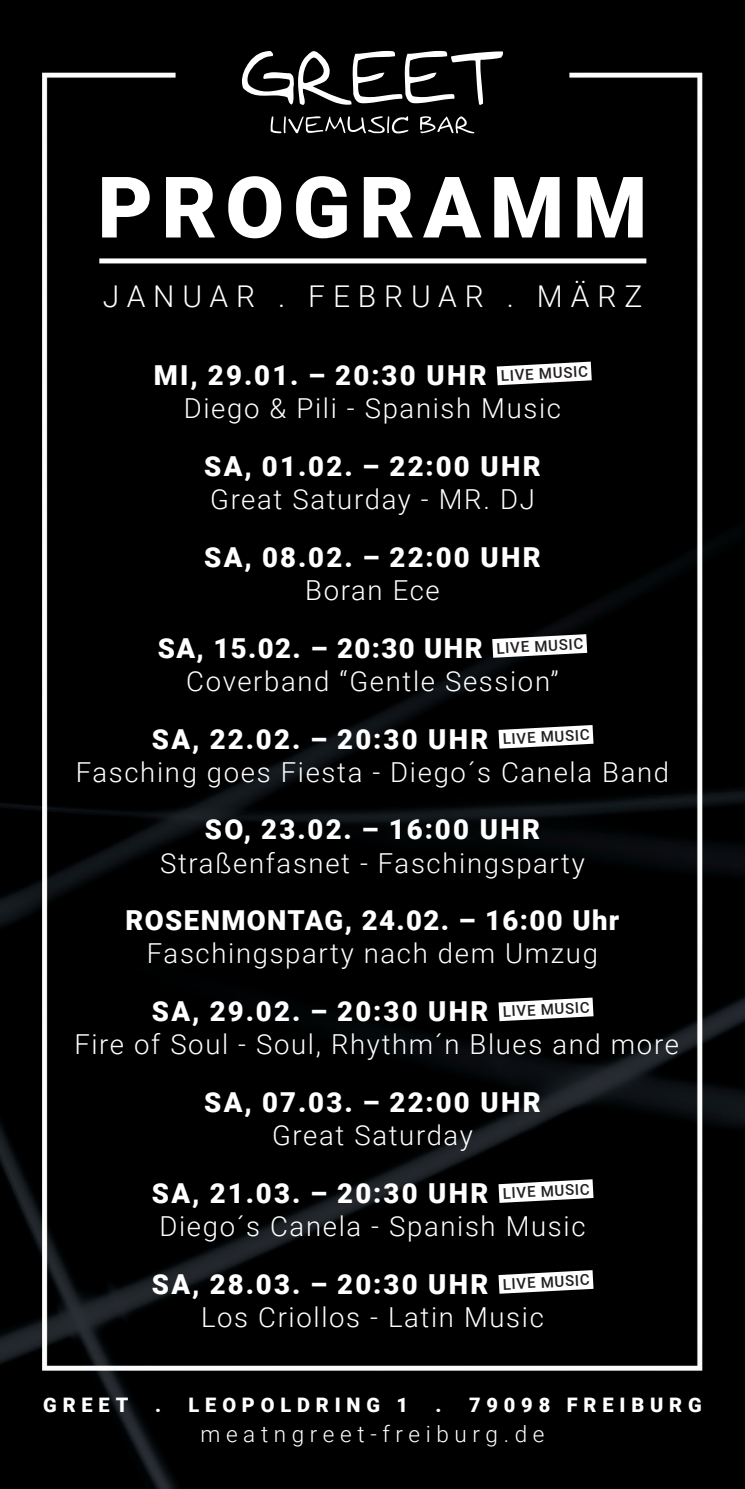
<style>
.page{position:relative;width:745px;height:1489px;background:#fff}
.page>*{position:absolute;margin:0;border:0;box-sizing:border-box;transform-origin:0 0}
.t1{font:900 85px "Roboto";letter-spacing:.1em;color:#fff}
.t2{font:300 30px "Roboto";letter-spacing:.26em;color:#fff}
.t3{font:300 27.5px "Roboto";letter-spacing:.06em;color:#fff}
.t4{font:900 27.5px "Roboto";letter-spacing:.085em;color:#fff}
.t5{font:900 27.5px "Roboto";letter-spacing:.05em;color:#fff}
.t6{font:300 22.5px "Roboto";letter-spacing:.25em;color:#fff}
.t7{font:900 20px "Roboto";letter-spacing:.29em;color:#fff}
.t8{font:500 15px "Roboto";color:#231f20}
</style>
<div class="page">
<img style="left:0;top:0;width:744px;height:1488px">
<svg style="left:242px;top:51px;width:260px;height:54px"></svg>
<svg style="left:270px;top:116px;width:204px;height:17px;background:#3d3d3d"></svg>
<div style="left:99px;top:258px;width:547px;height:5px;background:#fff"></div>
<svg style="left:496px;top:361px;width:95px;height:24px"></svg>
<svg style="left:492px;top:634px;width:95px;height:23px"></svg>
<svg style="left:498px;top:725px;width:95px;height:23px"></svg>
<svg style="left:498px;top:997px;width:95px;height:24px"></svg>
<svg style="left:498px;top:1179px;width:95px;height:23px"></svg>
<svg style="left:498px;top:1269px;width:95px;height:24px"></svg>
<h1 class="t1" style="left:97px;top:148px;width:551px">PROGRAMM</h1>
<p class="t2" style="left:103px;top:275px;width:541px">JANUAR . FEBRUAR . MÄRZ</p>
<p class="t4" style="left:154px;top:356px;width:334px">MI, 29.01. – 20:30 UHR</p>
<p class="t8" style="left:500px;top:365px;width:88px;rotate:-3deg">LIVE MUSIC</p>
<p class="t3" style="left:184px;top:389px;width:378px">Diego &amp; Pili - Spanish Music</p>
<p class="t4" style="left:204px;top:447px;width:338px">SA, 01.02. – 22:00 UHR</p>
<p class="t3" style="left:210px;top:480px;width:326px">Great Saturday - MR. DJ</p>
<p class="t4" style="left:204px;top:538px;width:338px">SA, 08.02. – 22:00 UHR</p>
<p class="t3" style="left:305px;top:571px;width:136px">Boran Ece</p>
<p class="t5" style="left:158px;top:628px;width:326px">SA, 15.02. – 20:30 UHR</p>
<p class="t8" style="left:495px;top:637px;width:88px;rotate:-3deg">LIVE MUSIC</p>
<p class="t3" style="left:186px;top:661px;width:373px">Coverband “Gentle Session”</p>
<p class="t4" style="left:152px;top:719px;width:338px">SA, 22.02. – 20:30 UHR</p>
<p class="t8" style="left:502px;top:728px;width:88px;rotate:-3deg">LIVE MUSIC</p>
<p class="t3" style="left:76px;top:752px;width:594px">Fasching goes Fiesta - Diego´s Canela Band</p>
<p class="t4" style="left:205px;top:810px;width:336px">SO, 23.02. – 16:00 UHR</p>
<p class="t3" style="left:160px;top:843px;width:426px">Straßenfasnet - Faschingsparty</p>
<p class="t5" style="left:125px;top:901px;width:495px">ROSENMONTAG, 24.02. – 16:00 Uhr</p>
<p class="t3" style="left:147px;top:934px;width:452px">Faschingsparty nach dem Umzug</p>
<p class="t4" style="left:152px;top:992px;width:338px">SA, 29.02. – 20:30 UHR</p>
<p class="t8" style="left:502px;top:1001px;width:88px;rotate:-3deg">LIVE MUSIC</p>
<p class="t3" style="left:74px;top:1025px;width:605px">Fire of Soul - Soul, Rhythm´n Blues and more</p>
<p class="t4" style="left:204px;top:1082px;width:338px">SA, 07.03. – 22:00 UHR</p>
<p class="t3" style="left:272px;top:1115px;width:202px">Great Saturday</p>
<p class="t4" style="left:152px;top:1173px;width:338px">SA, 21.03. – 20:30 UHR</p>
<p class="t8" style="left:502px;top:1182px;width:88px;rotate:-3deg">LIVE MUSIC</p>
<p class="t3" style="left:159px;top:1206px;width:427px">Diego´s Canela - Spanish Music</p>
<p class="t4" style="left:152px;top:1264px;width:338px">SA, 28.03. – 20:30 UHR</p>
<p class="t8" style="left:502px;top:1273px;width:88px;rotate:-3deg">LIVE MUSIC</p>
<p class="t3" style="left:201px;top:1297px;width:344px">Los Criollos - Latin Music</p>
<p class="t7" style="left:43px;top:1390px;width:87px">GREET</p>
<p class="t7" style="left:155px;top:1390px;width:8px">.</p>
<p class="t7" style="left:188px;top:1390px;width:221px">LEOPOLDRING 1</p>
<p class="t7" style="left:435px;top:1390px;width:8px">.</p>
<p class="t7" style="left:469px;top:1390px;width:234px">79098 FREIBURG</p>
<p class="t6" style="left:200px;top:1418px;width:345px">meatngreet-freiburg.de</p>
</div>
